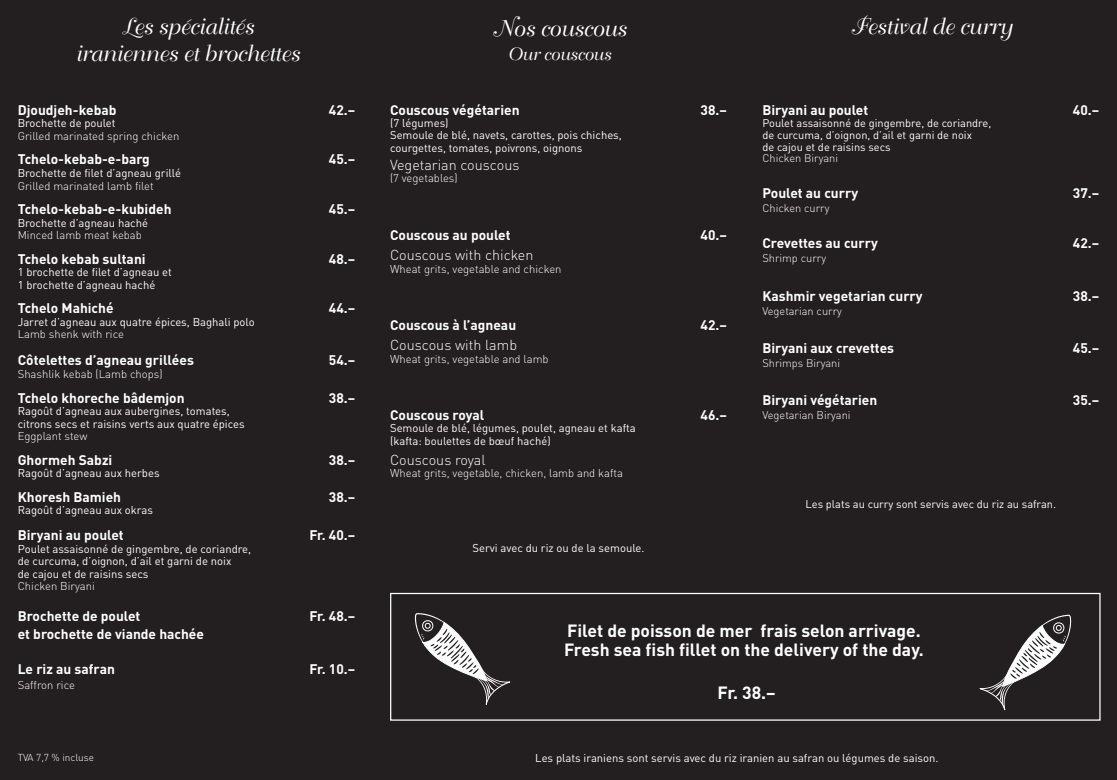
<style>
.page{position:relative;width:1117px;height:780px;background:#fff}
.page>*{position:absolute;margin:0;border:0;box-sizing:border-box;transform-origin:0 0}
.t1{font:22.5px/27px "Bellevue";color:#fff;text-align:center}
.t2{font:700 17.5px/18.8px "DIN";color:#fff}
.t3{font:17.5px "Bellevue";color:#fff}
.t4{font:300 14.38px "DIN";color:#fff}
.t5{font:700 13.75px "DIN";color:#fff}
.t6{font:11.25px/12.5px "DIN";color:#fff}
.t7{font:300 11.25px "DIN";color:#fff}
.t8{font:11px/12px "DIN";color:#fff}
.t9{font:300 11px "DIN";color:#fff}
.t10{font:300 10px "DIN";color:#fff}
</style>
<div class="page">
<div style="left:0;top:0;width:1116px;height:780px;background:#231f20"></div>
<div style="left:390px;top:593px;width:710px;height:127px;border:1px solid #fff"></div>
<svg style="left:415px;top:613px;width:95px;height:92px"></svg>
<svg style="left:979px;top:614px;width:91px;height:96px"></svg>
<h1 class="t1" style="left:74px;top:15px;width:225px">Les spécialités iraniennes et brochettes</h1>
<h1 class="t1" style="left:491px;top:17px;width:135px">Nos couscous</h1>
<h2 class="t3" style="left:506px;top:45px;width:105px">Our couscous</h2>
<h1 class="t1" style="left:849px;top:15px;width:163px">Festival de curry</h1>
<p class="t5" style="left:18px;top:102px;width:100px">Djoudjeh-kebab</p>
<p class="t5" style="left:329px;top:102px;width:28px">42.–</p>
<p class="t6" style="left:18px;top:117px;width:99px">Brochette de poulet</p>
<p class="t7" style="left:18px;top:129px;width:163px">Grilled marinated spring chicken</p>
<p class="t5" style="left:18px;top:152px;width:134px">Tchelo-kebab-e-barg</p>
<p class="t5" style="left:329px;top:152px;width:28px">45.–</p>
<p class="t6" style="left:18px;top:167px;width:165px">Brochette de filet d’agneau grillé</p>
<p class="t7" style="left:18px;top:179px;width:137px">Grilled marinated lamb filet</p>
<p class="t5" style="left:18px;top:201px;width:155px">Tchelo-kebab-e-kubideh</p>
<p class="t5" style="left:329px;top:201px;width:28px">45.–</p>
<p class="t6" style="left:18px;top:216px;width:132px">Brochette d’agneau haché</p>
<p class="t7" style="left:18px;top:229px;width:126px">Minced lamb meat kebab</p>
<p class="t5" style="left:18px;top:251px;width:129px">Tchelo kebab sultani</p>
<p class="t5" style="left:329px;top:251px;width:28px">48.–</p>
<p class="t6" style="left:18px;top:266px;width:156px">1 brochette de filet d’agneau et<br>1 brochette d’agneau haché</p>
<p class="t5" style="left:18px;top:300px;width:97px">Tchelo Mahiché</p>
<p class="t5" style="left:329px;top:300px;width:28px">44.–</p>
<p class="t6" style="left:18px;top:315px;width:238px">Jarret d’agneau aux quatre épices, Baghali polo</p>
<p class="t7" style="left:18px;top:328px;width:108px">Lamb shenk with rice</p>
<p class="t5" style="left:18px;top:352px;width:178px">Côtelettes d’agneau grillées</p>
<p class="t5" style="left:329px;top:352px;width:28px">54.–</p>
<p class="t7" style="left:18px;top:367px;width:146px">Shashlik kebab (Lamb chops)</p>
<p class="t5" style="left:18px;top:390px;width:168px">Tchelo khoreche bâdemjon</p>
<p class="t5" style="left:329px;top:390px;width:28px">38.–</p>
<p class="t6" style="left:18px;top:405px;width:228px">Ragoût d’agneau aux aubergines, tomates, citrons secs et raisins verts aux quatre épices</p>
<p class="t7" style="left:18px;top:429px;width:71px">Eggplant stew</p>
<p class="t5" style="left:18px;top:452px;width:96px">Ghormeh Sabzi</p>
<p class="t5" style="left:329px;top:452px;width:28px">38.–</p>
<p class="t6" style="left:18px;top:467px;width:143px">Ragoût d’agneau aux herbes</p>
<p class="t5" style="left:18px;top:489px;width:105px">Khoresh Bamieh</p>
<p class="t5" style="left:329px;top:489px;width:28px">38.–</p>
<p class="t6" style="left:18px;top:504px;width:137px">Ragoût d’agneau aux okras</p>
<p class="t5" style="left:18px;top:527px;width:107px">Biryani au poulet</p>
<p class="t5" style="left:309px;top:527px;width:47px">Fr. 40.–</p>
<p class="t6" style="left:18px;top:542px;width:235px">Poulet assaisonné de gingembre, de coriandre, de curcuma, d’oignon, d’ail et garni de noix<br>de cajou et de raisins secs</p>
<p class="t7" style="left:18px;top:580px;width:79px">Chicken Biryani</p>
<p class="t5" style="left:18px;top:608px;width:124px">Brochette de poulet</p>
<p class="t5" style="left:309px;top:608px;width:47px">Fr. 48.–</p>
<p class="t5" style="left:18px;top:625px;width:188px">et brochette de viande hachée</p>
<p class="t5" style="left:18px;top:661px;width:99px">Le riz au safran</p>
<p class="t5" style="left:309px;top:661px;width:47px">Fr. 10.–</p>
<p class="t7" style="left:18px;top:678px;width:59px">Saffron rice</p>
<p class="t10" style="left:18px;top:751px;width:78px">TVA 7,7 % incluse</p>
<p class="t5" style="left:390px;top:102px;width:131px">Couscous végétarien</p>
<p class="t5" style="left:700px;top:102px;width:28px">38.–</p>
<p class="t6" style="left:390px;top:117px;width:233px">(7 légumes)<br>Semoule de blé, navets, carottes, pois chiches, courgettes, tomates, poivrons, oignons</p>
<p class="t4" style="left:390px;top:157px;width:131px">Vegetarian couscous</p>
<p class="t7" style="left:390px;top:172px;width:69px">(7 vegetables)</p>
<p class="t5" style="left:390px;top:227px;width:122px">Couscous au poulet</p>
<p class="t5" style="left:700px;top:227px;width:28px">40.–</p>
<p class="t4" style="left:390px;top:247px;width:145px">Couscous with chicken</p>
<p class="t7" style="left:390px;top:262px;width:173px">Wheat grits, vegetable and chicken</p>
<p class="t5" style="left:390px;top:317px;width:128px">Couscous à l’agneau</p>
<p class="t5" style="left:700px;top:317px;width:28px">42.–</p>
<p class="t4" style="left:390px;top:337px;width:128px">Couscous with lamb</p>
<p class="t7" style="left:390px;top:352px;width:160px">Wheat grits, vegetable and lamb</p>
<p class="t5" style="left:390px;top:407px;width:96px">Couscous royal</p>
<p class="t5" style="left:700px;top:407px;width:28px">46.–</p>
<p class="t6" style="left:390px;top:422px;width:247px">Semoule de blé, légumes, poulet, agneau et kafta (kafta: boulettes de bœuf haché)</p>
<p class="t4" style="left:390px;top:451px;width:97px">Couscous royal</p>
<p class="t7" style="left:390px;top:467px;width:234px">Wheat grits, vegetable, chicken, lamb and kafta</p>
<p class="t6" style="left:472px;top:542px;width:173px">Servi avec du riz ou de la semoule.</p>
<p class="t5" style="left:762px;top:102px;width:107px">Biryani au poulet</p>
<p class="t5" style="left:1072px;top:102px;width:28px">40.–</p>
<p class="t8" style="left:762px;top:117px;width:230px">Poulet assaisonné de gingembre, de coriandre, de curcuma, d’oignon, d’ail et garni de noix<br>de cajou et de raisins secs</p>
<p class="t9" style="left:762px;top:152px;width:77px">Chicken Biryani</p>
<p class="t5" style="left:762px;top:185px;width:97px">Poulet au curry</p>
<p class="t5" style="left:1072px;top:185px;width:28px">37.–</p>
<p class="t9" style="left:762px;top:202px;width:69px">Chicken curry</p>
<p class="t5" style="left:762px;top:235px;width:117px">Crevettes au curry</p>
<p class="t5" style="left:1072px;top:235px;width:28px">42.–</p>
<p class="t9" style="left:762px;top:252px;width:65px">Shrimp curry</p>
<p class="t5" style="left:762px;top:288px;width:162px">Kashmir vegetarian curry</p>
<p class="t5" style="left:1072px;top:288px;width:28px">38.–</p>
<p class="t9" style="left:762px;top:304px;width:81px">Vegetarian curry</p>
<p class="t5" style="left:762px;top:340px;width:133px">Biryani aux crevettes</p>
<p class="t5" style="left:1072px;top:340px;width:28px">45.–</p>
<p class="t9" style="left:762px;top:356px;width:79px">Shrimps Biryani</p>
<p class="t5" style="left:762px;top:392px;width:116px">Biryani végétarien</p>
<p class="t5" style="left:1072px;top:392px;width:28px">35.–</p>
<p class="t9" style="left:762px;top:409px;width:90px">Vegetarian Biryani</p>
<p class="t8" style="left:805px;top:498px;width:252px">Les plats au curry sont servis avec du riz au safran.</p>
<h2 class="t2" style="left:564px;top:621px;width:361px">Filet de poisson de mer frais selon arrivage.<br>Fresh sea fish fillet on the delivery of the day.</h2>
<h2 class="t2" style="left:717px;top:683px;width:60px">Fr. 38.–</h2>
<p class="t6" style="left:535px;top:751px;width:404px">Les plats iraniens sont servis avec du riz iranien au safran ou légumes de saison.</p>
</div>
